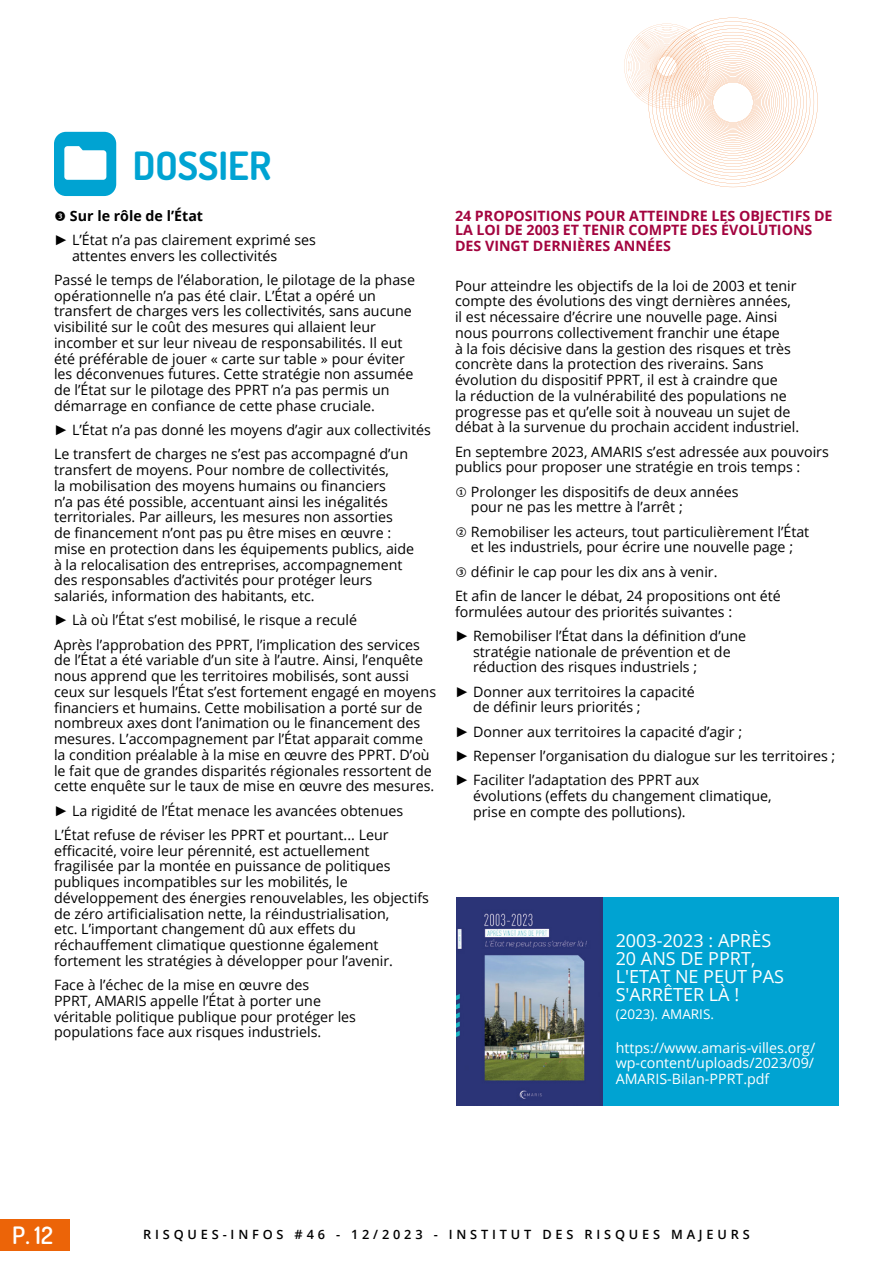
<style>
.page{position:relative;width:893px;height:1263px;background:#fff}
.page>*{position:absolute;margin:0;border:0;box-sizing:border-box;transform-origin:0 0}
.t1{font:700 39px "Dosis";color:#00a3d2}
.t2{font:600 24px "Dosis";color:#fff}
.t3{font:18px/18px "Open Sans";color:#fff}
.Texte_courant_2col{font:14.25px/15.8px "Open Sans";color:#000}
.Titre_violet__2col{font:700 14.25px/14.2px "Open Sans";color:#a3043f}
.t4{font:14.25px/15.8px "Open Sans";color:#fff;text-align:justify}
.Texte_courant_2col-2{font:700 14.25px "Open Sans";color:#000}
.t5{font:13.5px "Open Sans";color:#fff}
.t6{font:600 12.75px "Open Sans";letter-spacing:.3em;color:#000}
.s1{font-family:"Arial"}
</style>
<div class="page">
<div style="left:0;top:1220px;width:70px;height:31px;background:#ec6408"></div>
<svg style="left:54px;top:132px;width:62px;height:64px"></svg>
<svg style="left:624px;top:18px;width:194px;height:169px"></svg>
<div style="left:456px;top:897px;width:383px;height:208px;background:#00a3d2"></div>
<img style="left:456px;top:897px;width:147px;height:208px">
<p class="t1" style="left:133px;top:141px;width:140px">DOSSIER</p>
<p class="Texte_courant_2col-2" style="left:54px;top:205px;width:151px">▼ Sur le rôle de l’État</p>
<p class="Texte_courant_2col" style="left:72px;top:231px;width:246px;text-indent:-18px"><span class="s1">►</span> L’État n’a pas clairement exprimé ses attentes envers les collectivités</p>
<p class="Texte_courant_2col" style="left:54px;top:271px;width:363px">Passé le temps de l’élaboration, le pilotage de la phase opérationnelle n’a pas été clair. L’État a opéré un transfert de charges vers les collectivités, sans aucune visibilité sur le coût des mesures qui allaient leur incomber et sur leur niveau de responsabilités. Il eut été préférable de jouer « carte sur table » pour éviter les déconvenues futures. Cette stratégie non assumée de l’État sur le pilotage des PPRT n’a pas permis un démarrage en confiance de cette phase cruciale.</p>
<p class="Texte_courant_2col" style="left:54px;top:422px;width:378px"><span class="s1">►</span> L’État n’a pas donné les moyens d’agir aux collectivités</p>
<p class="Texte_courant_2col" style="left:54px;top:446px;width:362px">Le transfert de charges ne s’est pas accompagné d’un transfert de moyens. Pour nombre de collectivités,<br>la mobilisation des moyens humains ou financiers<br>n’a pas été possible, accentuant ainsi les inégalités territoriales. Par ailleurs, les mesures non assorties<br>de financement n’ont pas pu être mises en œuvre : mise en protection dans les équipements publics, aide à la relocalisation des entreprises, accompagnement des responsables d’activités pour protéger leurs salariés, information des habitants, etc.</p>
<p class="Texte_courant_2col" style="left:54px;top:612px;width:305px"><span class="s1">►</span> Là où l’État s’est mobilisé, le risque a reculé</p>
<p class="Texte_courant_2col" style="left:54px;top:636px;width:384px">Après l’approbation des PPRT, l’implication des services de l’État a été variable d’un site à l’autre. Ainsi, l’enquête nous apprend que les territoires mobilisés, sont aussi ceux sur lesquels l’État s’est fortement engagé en moyens financiers et humains. Cette mobilisation a porté sur de nombreux axes dont l’animation ou le financement des mesures. L’accompagnement par l’État apparait comme la condition préalable à la mise en œuvre des PPRT. D’où le fait que de grandes disparités régionales ressortent de cette enquête sur le taux de mise en œuvre des mesures.</p>
<p class="Texte_courant_2col" style="left:54px;top:802px;width:351px"><span class="s1">►</span> La rigidité de l’État menace les avancées obtenues</p>
<p class="Texte_courant_2col" style="left:54px;top:826px;width:376px">L’État refuse de réviser les PPRT et pourtant... Leur efficacité, voire leur pérennité, est actuellement fragilisée par la montée en puissance de politiques publiques incompatibles sur les mobilités, le développement des énergies renouvelables, les objectifs de zéro artificialisation nette, la réindustrialisation,<br>etc. L’important changement dû aux effets du réchauffement climatique questionne également fortement les stratégies à développer pour l’avenir.</p>
<p class="Texte_courant_2col" style="left:54px;top:977px;width:304px">Face à l’échec de la mise en œuvre des<br>PPRT, AMARIS appelle l’État à porter une véritable politique publique pour protéger les populations face aux risques industriels.</p>
<p class="Titre_violet__2col" style="left:455px;top:208px;width:379px">24 PROPOSITIONS POUR ATTEINDRE LES OBJECTIFS DE<br>LA LOI DE 2003 ET TENIR COMPTE DES ÉVOLUTIONS</p>
<p class="Titre_violet__2col" style="left:455px;top:238px;width:217px">DES VINGT DERNIÈRES ANNÉES</p>
<p class="Texte_courant_2col" style="left:455px;top:277px;width:346px">Pour atteindre les objectifs de la loi de 2003 et tenir compte des évolutions des vingt dernières années, il est nécessaire d’écrire une nouvelle page. Ainsi nous pourrons collectivement franchir une étape<br>à la fois décisive dans la gestion des risques et très concrète dans la protection des riverains. Sans évolution du dispositif PPRT, il est à craindre que<br>la réduction de la vulnérabilité des populations ne progresse pas et qu’elle soit à nouveau un sujet de débat à la survenue du prochain accident industriel.</p>
<p class="Texte_courant_2col" style="left:455px;top:443px;width:375px">En septembre 2023, AMARIS s’est adressée aux pouvoirs publics pour proposer une stratégie en trois temps :</p>
<p class="Texte_courant_2col" style="left:471px;top:483px;width:269px">Prolonger les dispositifs de deux années pour ne pas les mettre à l’arrêt ;</p>
<p class="Texte_courant_2col" style="left:471px;top:523px;width:340px">Remobiliser les acteurs, tout particulièrement l’État et les industriels, pour écrire une nouvelle page ;</p>
<p class="Texte_courant_2col" style="left:455px;top:563px;width:264px">✓ définir le cap pour les dix ans à venir.</p>
<p class="Texte_courant_2col" style="left:455px;top:587px;width:327px">Et afin de lancer le débat, 24 propositions ont été formulées autour des priorités suivantes :</p>
<p class="Texte_courant_2col" style="left:473px;top:627px;width:275px;text-indent:-18px"><span class="s1">►</span> Remobiliser l’État dans la définition d’une stratégie nationale de prévention et de réduction des risques industriels ;</p>
<p class="Texte_courant_2col" style="left:473px;top:683px;width:223px;text-indent:-18px"><span class="s1">►</span> Donner aux territoires la capacité de définir leurs priorités ;</p>
<p class="Texte_courant_2col" style="left:455px;top:723px;width:289px"><span class="s1">►</span> Donner aux territoires la capacité d’agir ;</p>
<p class="Texte_courant_2col" style="left:455px;top:747px;width:382px"><span class="s1">►</span> Repenser l’organisation du dialogue sur les territoires ;</p>
<p class="Texte_courant_2col" style="left:473px;top:772px;width:300px;text-indent:-18px"><span class="s1">►</span> Faciliter l’adaptation des PPRT aux évolutions (effets du changement climatique, prise en compte des pollutions).</p>
<p class="t3" style="left:616px;top:931px;width:170px">2003-2023 : APRÈS<br>20 ANS DE PPRT,<br>L'ETAT NE PEUT PAS<br>S'ARRÊTER LÀ !</p>
<p class="t5" style="left:616px;top:1005px;width:100px">(2023). AMARIS.</p>
<p class="t4" style="left:616px;top:1039px;width:201px">https://www.amaris-villes.org/ wp-content/uploads/2023/09/ AMARIS-Bilan-PPRT.pdf</p>
<h2 class="t2" style="left:12px;top:1220px;width:42px">P. 12</h2>
<p class="t6" style="left:143px;top:1226px;width:608px">RISQUES-INFOS #46 - 12/2023 - INSTITUT DES RISQUES MAJEURS</p>
</div>
